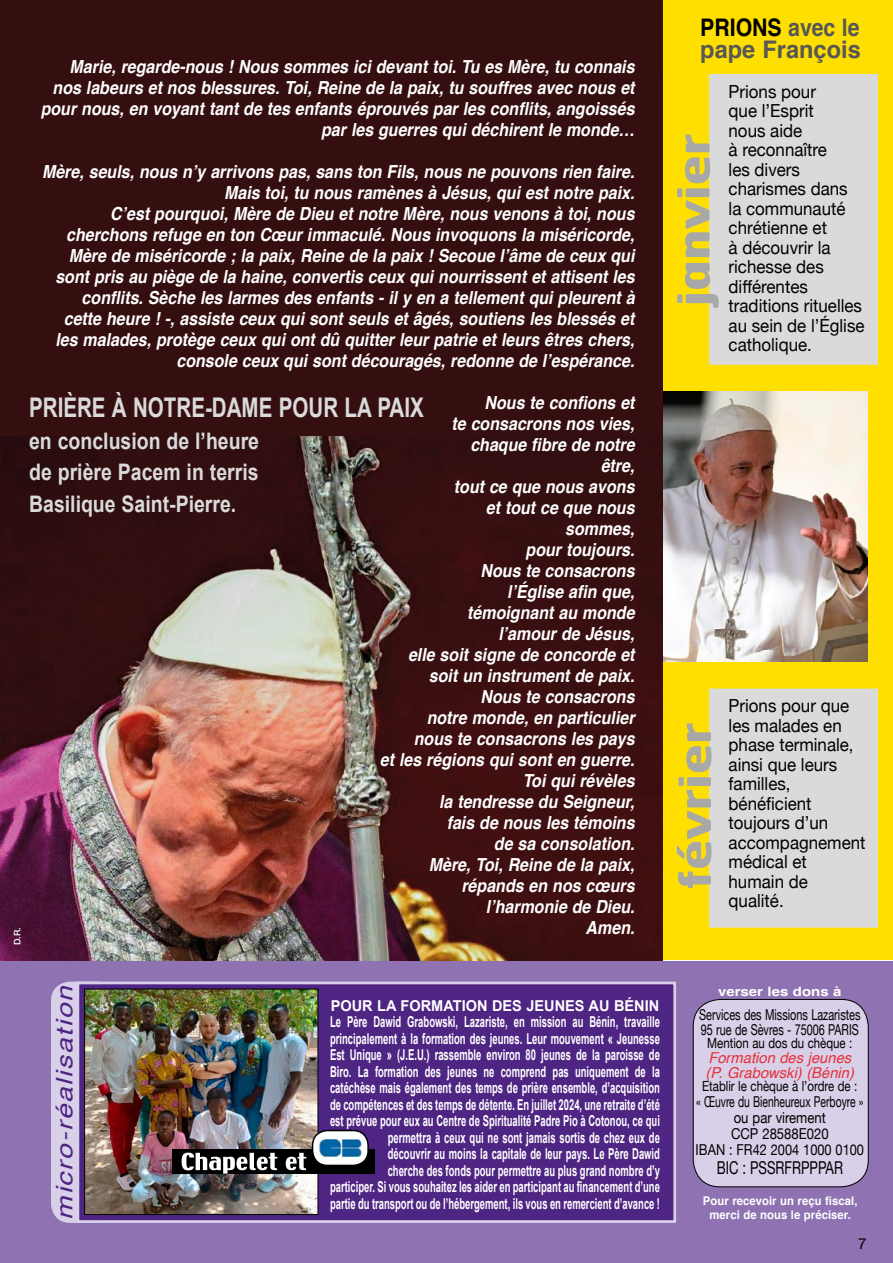
<style>
.page{position:relative;width:893px;height:1263px;background:#fff}
.page>*{position:absolute;margin:0;border:0;box-sizing:border-box;transform-origin:0 0}
.t1{font:700 44.25px "Hermes";color:#a8a8a7;scale:1.16 1}
.t2{font:700 27.15px "Arial";color:#dadada;scale:.76 1}
.t3{font:700 24.15px/22.5px "Helvetica";color:#575756;scale:.88 1}
.t4{font:700 22.8px/31.5px "Arial";color:#dadada;text-align:justify;scale:.85 1}
.t5{font:italic 22.8px "Helvetica";color:#4e2583;scale:1.23 1}
.t6{font:italic 700 18px/21px "Helvetica";color:#fff;text-align:right;scale:.89 1}
.t7{font:18px/19.5px "Helvetica Neue";color:#000;scale:.94 1}
.t8{font:17.7px "Helvetica Neue";color:#000;scale:.74 1}
.t9{font:700 15px/16.5px "Arial";color:#fff;text-align:right}
.t10{font:15px/16px "Helvetica Neue";color:#000;text-align:center;scale:.69 1}
.t11{font:15px/15px "Helvetica Neue";color:#000;scale:.72 1}
.t12{font:italic 15px/15px "Helvetica";color:#e73037}
.t13{font:15px "Helvetica Neue";color:#000}
.t14{font:13.95px "Helvetica Neue";color:#000;scale:.82 1}
.t15{font:700 12.9px "Helvetica";color:#fff;scale:1.16 1}
.t16{font:700 12px/13.5px "Helvetica";letter-spacing:.005em;color:#fff;text-align:center;scale:.94 1}
.t17{font:500 9px "Helvetica Neue";color:#fff}
.s1{color:#000}
</style>
<div class="page">
<div style="left:0;top:0;width:663px;height:964px;background:#350f10"></div>
<img style="left:0;top:437px;width:663px;height:525px">
<div style="left:0;top:962px;width:893px;height:301px;background:#8f72b1"></div>
<div style="left:52px;top:983px;width:64px;height:238px;background:#d8cfe8;border-radius:18px"></div>
<div style="left:51px;top:981px;width:66px;height:242px;border:3px solid #d8cfe8;border-radius:18px"></div>
<div style="left:77px;top:981px;width:599px;height:242px;background:#4e2583;border:3px solid #d8cfe8"></div>
<img style="left:86px;top:991px;width:230px;height:222px">
<div style="left:84px;top:989px;width:234px;height:226px;border:1px solid #000"></div>
<div style="left:172px;top:1148px;width:203px;height:25px;background:#000"></div>
<svg style="left:182px;top:1152px;width:124px;height:21px"></svg>
<img style="left:313px;top:1130px;width:54px;height:33px">
<div style="left:312px;top:1130px;width:57px;height:36px;border:2px solid #000;border-radius:15px"></div>
<div style="left:663px;top:28px;width:26px;height:375px;background:#ffdf00"></div>
<svg style="left:668px;top:73px;width:225px;height:889px"></svg>
<div style="left:663px;top:0;width:230px;height:73px;background:#ffdf00"></div>
<img style="left:663px;top:391px;width:204px;height:270px">
<div style="left:693px;top:999px;width:175px;height:188px;background:#d8cfe8;border-radius:27px"></div>
<div style="left:693px;top:999px;width:176px;height:188px;border:1px solid #000;border-radius:27px"></div>
<p class="t17" style="left:12px;top:945px;width:19px;rotate:-90deg">D.R.</p>
<p class="t6" style="left:41px;top:56px;width:675px">Marie,regarde-nous!Noussommesicidevanttoi.Tu esMère,tu connais noslabeursetnosblessures.Toi,Reinedelapaix,tu souffresavecnouset pournous,en voyanttantdetesenfantséprouvésparlesconflits,angoissés parlesguerresquidéchirentlemonde…</p>
<p class="t6" style="left:42px;top:161px;width:673px">Mère,seuls,nousn’yarrivonspas,sanston Fils,nousnepouvonsrien faire.<br>Maistoi,tu nousramènesàJésus,quiestnotrepaix.<br>C’estpourquoi,MèredeDieu etnotreMère,nousvenonsàtoi,nous cherchonsrefugeen ton Cœurimmaculé.Nousinvoquonslamiséricorde, Mèredemiséricorde;lapaix,Reinedelapaix!Secouel’âmedeceuxqui sontprisau piègedelahaine,convertisceuxquinourrissentetattisentles conflits.Sècheleslarmesdesenfants-ilyen atellementquipleurentà cetteheure!-,assisteceuxquisontseulsetâgés,soutienslesblesséset lesmalades,protègeceuxquiontdû quitterleurpatrieetleursêtreschers, consoleceuxquisontdécouragés,redonnedel’espérance.</p>
<p class="t6" style="left:380px;top:392px;width:293px">Nousteconfionset teconsacronsnosvies, chaquefibredenotre<br>être,<br>toutcequenousavons ettoutcequenous<br>sommes,<br>pourtoujours.<br>Nousteconsacrons<br>l’Égliseafin que,<br>témoignantau monde l’amourdeJésus, ellesoitsignedeconcordeet soitun instrumentdepaix.<br>Nousteconsacrons notremonde,en particulier nousteconsacronslespays etlesrégionsquisonten guerre.<br>Toiquirévèles<br>latendressedu Seigneur, faisdenouslestémoins desaconsolation.<br>Mère,Toi,Reinedelapaix, répandsen noscœurs l’harmoniedeDieu.<br>Amen.</p>
<h2 class="t2" style="left:29px;top:390px;width:521px">PRIÈRE À NOTRE-DAME POUR LA PAIX</h2>
<p class="t4" style="left:29px;top:426px;width:272px">en conclusion de l’heure de prière Pacem in terris Basilique Saint-Pierre.</p>
<p class="t5" style="left:47px;top:1219px;width:192px;rotate:-90deg">micro-réalisation</p>
<p class="t17" style="left:306px;top:1212px;width:19px;rotate:-90deg">D.R.</p>
<p class="t9" style="left:330px;top:998px;width:331px">POUR LA FORMATION DES JEUNES AU BÉNIN Le Père Dawid Grabowski, Lazariste, en mission au Bénin, travaille principalement à la formation des jeunes. Leur mouvement « Jeunesse Est Unique » (J.E.U.) rassemble environ 80 jeunes de la paroisse de Biro. La formation des jeunes ne comprend pas uniquement de la catéchèse mais également des temps de prière ensemble, d’acquisition de compétences et des temps de détente. En juillet 2024, une retraite d’été est prévue pour eux au Centre de Spiritualité Padre Pio à Cotonou, ce qui permettra à ceux qui ne sont jamais sortis de chez eux de<br>découvrir au moins la capitale de leur pays. Le Père Dawid<br>cherche des fonds pour permettre au plus grand nombre d’y<br>participer. Si vous souhaitez les aider en participant au financement d’une partie du transport ou de l’hébergement, ils vous en remercient d’avance !</p>
<h3 class="t3" style="left:700px;top:16px;width:184px"><span class="s1">PRIONS</span> avec le pape François</h3>
<p class="t7" style="left:729px;top:83px;width:146px">Prions pour<br>que l’Esprit<br>nous aide<br>à reconnaître<br>les divers charismes dans la communauté chrétienne et<br>à découvrir la richesse des différentes traditions rituelles au sein de l’Église catholique.</p>
<h1 class="t1" style="left:664px;top:307px;width:151px;rotate:-90deg">janvier</h1>
<h1 class="t1" style="left:666px;top:890px;width:146px;rotate:-90deg">février</h1>
<p class="t7" style="left:729px;top:697px;width:147px">Prions pour que les malades en phase terminale, ainsi que leurs familles, bénéficient toujours d’un accompagnement médical et humain de qualité.</p>
<p class="t15" style="left:718px;top:981px;width:108px">verser les dons à</p>
<p class="t11" style="left:699px;top:1008px;width:226px">Services des Missions Lazaristes<br>95 rue de Sèvres - 75006 PARIS</p>
<p class="t14" style="left:707px;top:1033px;width:179px">Mention au dos du chèque :</p>
<p class="t12" style="left:706px;top:1050px;width:150px">Formation des jeunes (P. Grabowski) (Bénin)</p>
<p class="t14" style="left:702px;top:1076px;width:191px">Etablir le chèque à l’ordre de :</p>
<p class="t10" style="left:696px;top:1094px;width:246px">« Œuvre du Bienheureux Perboyre » ou par virement<br>CCP 28588E020<br>IBAN : FR42 2004 1000 0100</p>
<p class="t8" style="left:717px;top:1155px;width:172px">BIC : PSSRFRPPPAR</p>
<p class="t16" style="left:703px;top:1194px;width:166px">Pour recevoir un reçu fiscal, merci de nous le préciser.</p>
<p class="t13" style="left:858px;top:1233px;width:10px">7</p>
</div>
